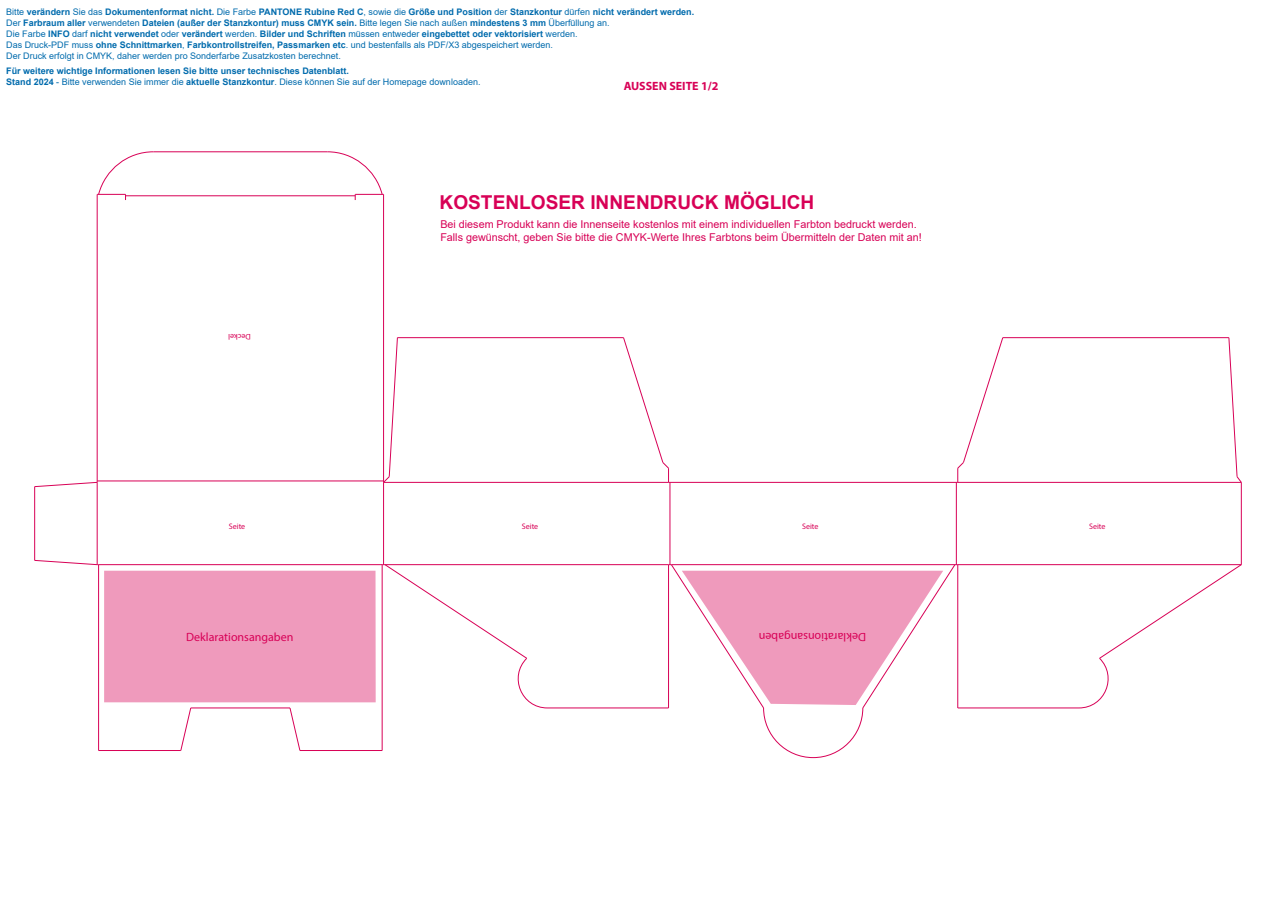
<style>
.page{position:relative;width:1276px;height:908px;background:#fff}
.page>*{position:absolute;margin:0;border:0;box-sizing:border-box;transform-origin:0 0}
.t1{font:700 19.1px "Arial";color:#d80056}
.t2{font:12px "Myriad Pro";color:#d80056}
.t3{font:700 12px "Myriad Pro";color:#d80056}
.t4{font:10.8px/12.9px "Arial";color:#d80056}
.t5{font:700 9px/11px "Arial";color:#006bad}
.t6{font:8px "Myriad Pro";color:#d80056}
.s1{font-weight:400}
</style>
<div class="page">
<hr style="left:97px;top:194px;width:1px;height:286px;background:#d80056">
<hr style="left:97px;top:482px;width:1px;height:82px;background:#d80056">
<hr style="left:34px;top:486px;width:1px;height:74px;background:#d80056">
<hr style="left:383px;top:482px;width:1px;height:82px;background:#d80056">
<hr style="left:97px;top:480px;width:286px;height:1px;background:#d80056">
<hr style="left:99px;top:564px;width:283px;height:1px;background:#d80056">
<hr style="left:669px;top:482px;width:1px;height:82px;background:#d80056">
<hr style="left:383px;top:482px;width:285px;height:1px;background:#d80056">
<hr style="left:956px;top:482px;width:1px;height:82px;background:#d80056">
<hr style="left:668px;top:482px;width:289px;height:1px;background:#d80056">
<hr style="left:1241px;top:482px;width:1px;height:82px;background:#d80056">
<hr style="left:957px;top:482px;width:284px;height:1px;background:#d80056">
<hr style="left:125px;top:195px;width:230px;height:1px;background:#d80056">
<hr style="left:383px;top:194px;width:1px;height:286px;background:#d80056">
<svg style="left:327px;top:151px;width:56px;height:49px"></svg>
<svg style="left:97px;top:151px;width:57px;height:49px"></svg>
<hr style="left:397px;top:337px;width:226px;height:1px;background:#d80056">
<svg style="left:622px;top:337px;width:47px;height:145px"></svg>
<hr style="left:1002px;top:337px;width:227px;height:1px;background:#d80056">
<svg style="left:956px;top:337px;width:47px;height:145px"></svg>
<svg style="left:1228px;top:337px;width:14px;height:146px"></svg>
<hr style="left:153px;top:151px;width:174px;height:1px;background:#d80056">
<hr style="left:300px;top:749px;width:82px;height:1px;background:#d80056">
<svg style="left:34px;top:559px;width:342px;height:192px"></svg>
<svg style="left:34px;top:480px;width:64px;height:7px"></svg>
<svg style="left:382px;top:337px;width:16px;height:146px"></svg>
<svg style="left:382px;top:563px;width:860px;height:195px"></svg>
<p class="t5" style="left:6px;top:6px;width:689px"><span class="s1">Bitte</span> verändern <span class="s1">Sie das</span> Dokumentenformat nicht. <span class="s1">Die Farbe</span> PANTONE Rubine Red C<span class="s1">, sowie die</span> Größe und Position <span class="s1">der</span> Stanzkontur <span class="s1">dürfen</span> nicht verändert werden.<br><span class="s1">Der</span> Farbraum aller <span class="s1">verwendeten</span> Dateien (außer der Stanzkontur) muss CMYK sein. <span class="s1">Bitte legen Sie nach außen</span> mindestens 3 mm <span class="s1">Überfüllung an.<br>Die Farbe</span> INFO <span class="s1">darf</span> nicht verwendet <span class="s1">oder</span> verändert <span class="s1">werden.</span> Bilder und Schriften <span class="s1">müssen entweder</span> eingebettet oder vektorisiert <span class="s1">werden.<br>Das Druck-PDF muss</span> ohne Schnittmarken<span class="s1">,</span> Farbkontrollstreifen, Passmarken etc<span class="s1">. und bestenfalls als PDF/X3 abgespeichert werden.<br>Der Druck erfolgt in CMYK, daher werden pro Sonderfarbe Zusatzkosten berechnet.</span></p>
<p class="t5" style="left:6px;top:65px;width:476px">Für weitere wichtige Informationen lesen Sie bitte unser technisches Datenblatt.<br>Stand 2024 <span class="s1">- Bitte verwenden Sie immer die</span> aktuelle Stanzkontur<span class="s1">. Diese können Sie auf der Homepage downloaden.</span></p>
<h2 class="t3" style="left:623px;top:78px;width:96px">AUSSEN SEITE 1/2</h2>
<h1 class="t1" style="left:439px;top:189px;width:376px">KOSTENLOSER INNENDRUCK MÖGLICH</h1>
<p class="t6" style="left:251px;top:342px;width:24px;rotate:-180deg">Deckel</p>
<p class="t4" style="left:440px;top:217px;width:483px">Bei diesem Produkt kann die Innenseite kostenlos mit einem individuellen Farbton bedruckt werden.<br>Falls gewünscht, geben Sie bitte die CMYK-Werte Ihres Farbtons beim Übermitteln der Daten mit an!</p>
<p class="t6" style="left:229px;top:521px;width:18px">Seite</p>
<p class="t6" style="left:522px;top:521px;width:18px">Seite</p>
<p class="t6" style="left:802px;top:521px;width:18px">Seite</p>
<p class="t6" style="left:1089px;top:521px;width:18px">Seite</p>
<h2 class="t2" style="left:186px;top:629px;width:109px">Deklarationsangaben</h2>
<h2 class="t2" style="left:866px;top:644px;width:109px;rotate:-180deg">Deklarationsangaben</h2>
</div>
